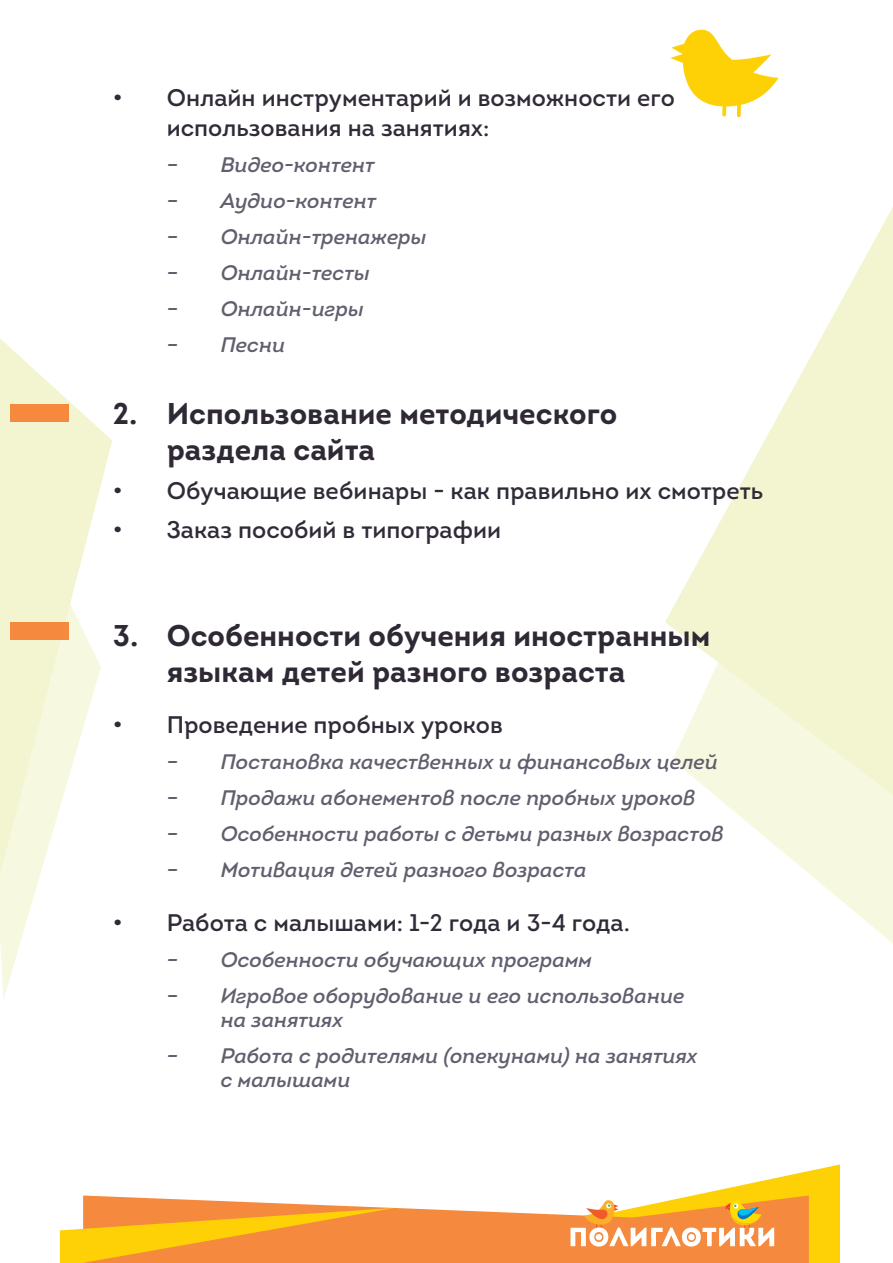
<style>
.page{position:relative;width:893px;height:1263px;background:#fff}
.page>*{position:absolute;margin:0;border:0;box-sizing:border-box;transform-origin:0 0}
.t1{font:700 30px/36px "Intro";color:#2f2935}
.t2{font:24px/30px "Intro";color:#312b38}
.t3{font:italic 21px/24px "Intro";color:#625e6e}
</style>
<div class="page">
<svg style="left:83px;top:1195px;width:487px;height:68px;fill:#f58a3f"></svg>
<svg style="left:60px;top:1208px;width:334px;height:55px;background:#f8a431"></svg>
<svg style="left:570px;top:1164px;width:270px;height:99px"></svg>
<svg style="left:737px;top:98px;width:4px;height:19px"></svg>
<svg style="left:722px;top:97px;width:4px;height:19px"></svg>
<svg style="left:670px;top:29px;width:108px;height:79px"></svg>
<div style="left:695px;top:43px;width:8px;height:8px;background:#fed006;border-radius:50%"></div>
<svg style="left:672px;top:244px;width:221px;height:699px"></svg>
<svg style="left:0;top:339px;width:112px;height:145px"></svg>
<svg style="left:0;top:399px;width:101px;height:600px"></svg>
<div style="left:10px;top:404px;width:59px;height:18px;background:#f58a3f"></div>
<div style="left:10px;top:623px;width:59px;height:17px;background:#f58a3f"></div>
<p class="t2" style="left:167px;top:83px;width:510px;text-indent:-54px">• Онлайн инструментарий и возможности его использования на занятиях:</p>
<p class="t3" style="left:167px;top:153px;width:209px">– Видео-контент</p>
<p class="t3" style="left:167px;top:189px;width:211px">– Аудио-контент</p>
<p class="t3" style="left:167px;top:225px;width:261px">– Онлайн-тренажеры</p>
<p class="t3" style="left:167px;top:261px;width:204px">– Онлайн-тесты</p>
<p class="t3" style="left:167px;top:297px;width:199px">– Онлайн-игры</p>
<p class="t3" style="left:167px;top:333px;width:120px">– Песни</p>
<h1 class="t1" style="left:167px;top:396px;width:452px;text-indent:-54px">2. Использование методического раздела сайта</h1>
<p class="t2" style="left:113px;top:476px;width:652px">• Обучающие вебинары - как правильно их смотреть</p>
<p class="t2" style="left:113px;top:515px;width:390px">• Заказ пособий в типографии</p>
<h1 class="t1" style="left:167px;top:618px;width:545px;text-indent:-54px">3. Особенности обучения иностранным языкам детей разного возраста</h1>
<p class="t2" style="left:113px;top:710px;width:392px">• Проведение пробных уроков</p>
<p class="t3" style="left:167px;top:750px;width:553px">– Постановка качественных и финансовых целей</p>
<p class="t3" style="left:167px;top:786px;width:530px">– Продажи абонементов после пробных уроков</p>
<p class="t3" style="left:167px;top:822px;width:558px">– Особенности работы с детьми разных возрастов</p>
<p class="t3" style="left:167px;top:858px;width:422px">– Мотивация детей разного возраста</p>
<p class="t2" style="left:113px;top:908px;width:519px">• Работа с малышами: 1-2 года и 3-4 года.</p>
<p class="t3" style="left:167px;top:948px;width:427px">– Особенности обучающих программ</p>
<p class="t3" style="left:221px;top:984px;width:465px;text-indent:-54px">– Игровое оборудование и его использование на занятиях</p>
<p class="t3" style="left:221px;top:1044px;width:478px;text-indent:-54px">– Работа с родителями (опекунами) на занятиях с малышами</p>
</div>
